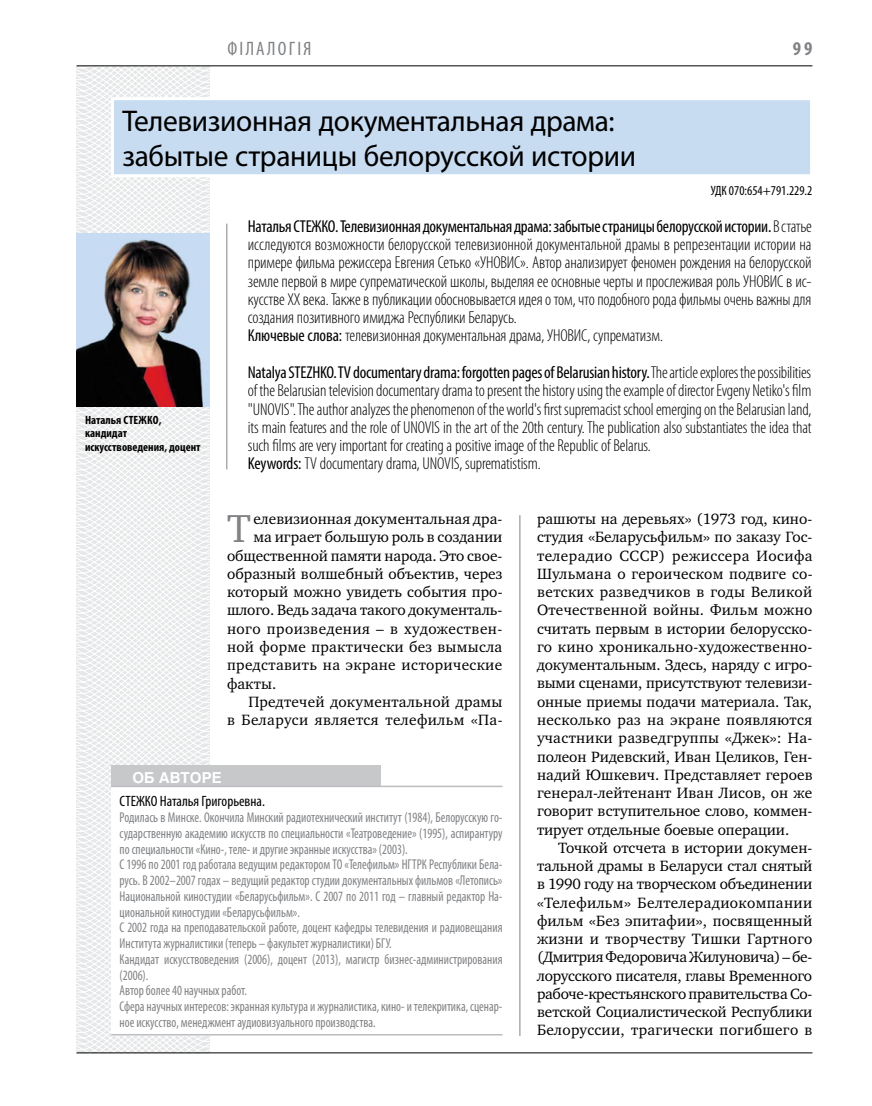
<style>
.page{position:relative;width:872px;height:1106px;background:#fff}
.page>*{position:absolute;margin:0;border:0;box-sizing:border-box;transform-origin:0 0}
.t1{font:40.05px "Charter C";color:#808285}
.t2{font:30px/34.5px "Myriad Pro";letter-spacing:-.01em;color:#000}
.t3{font:condensed 19.5px "Myriad Pro";color:#808285}
.t4{font:700 condensed 19.5px "Myriad Pro";color:#808285}
.t5{font:300 condensed 17.25px/18.3px "Myriad Pro";letter-spacing:-.01em;color:#000}
.t6{font:15.3px/18.3px "Charter C";letter-spacing:.01em;color:#000;text-align:justify}
.t7{font:condensed 15px "Myriad Pro";color:#000}
.t8{font:700 15px "Helios";color:#fff}
.t9{font:condensed 14.25px/15.8px "Myriad Pro";color:#808285;scale:.9 1}
.t10{font:condensed 13.5px "Myriad Pro";color:#000}
.t11{font:700 condensed 12px/13.5px "Myriad Pro";color:#000}
.s1{font-weight:400}
</style>
<div class="page">
<svg style="left:76px;top:65px;width:192px;height:989px"></svg>
<hr style="left:519px;top:515px;width:1px;height:521px;background:#808285">
<div style="left:112px;top:99px;width:699px;height:77px;background:#c7dbf1"></div>
<div style="left:111px;top:97px;width:702px;height:80px;border:3px solid #fff"></div>
<div style="left:111px;top:765px;width:270px;height:23px;background:#c6c8ca"></div>
<div style="left:111px;top:786px;width:391px;height:249px;background:#fff"></div>
<hr style="left:111px;top:1034px;width:391px;height:1px;background:#bcbdc0">
<hr style="left:111px;top:785px;width:391px;height:2px;background:#bcbdc0">
<hr style="left:226px;top:224px;width:1px;height:245px;background:#808285">
<img style="left:77px;top:234px;width:133px;height:172px">
<hr style="left:77px;top:65px;width:735px;height:1px;background:#000">
<hr style="left:77px;top:1052px;width:735px;height:1px;background:#000">
<p class="t3" style="left:227px;top:37px;width:30px">Філалог</p>
<p class="t3" style="left:297px;top:37px;width:15px">ія</p>
<h2 class="t2" style="left:122px;top:103px;width:515px">Телевизионная документальная драма: забытые страницы белорусской истории</h2>
<p class="t4" style="left:793px;top:37px;width:21px">99</p>
<p class="t10" style="left:710px;top:183px;width:103px">УДК 070:654+791.229.2</p>
<p class="t11" style="left:85px;top:413px;width:117px">Наталья Стежко, кандидат искусствоведения, доцент</p>
<p class="t5" style="left:248px;top:217px;width:565px"><span class="s1">Наталья СТЕЖКО. Телевизионная документальная драма: забытые страницы белорусской истории.</span> В статье исследуются возможности белорусской телевизионной документальной драмы в репрезентации истории на примере фильма режиссера Евгения Сетько «УНОВИС». Автор анализирует феномен рождения на белорусской земле первой в мире супрематической школы, выделяя ее основные черты и прослеживая роль УНОВИС в ис&shy;кусстве ХХ века. Также в публикации обосновывается идея о том, что подобного рода фильмы очень важны для создания позитивного имиджа Республики Беларусь.<br><span class="s1">Ключевые слова:</span> телевизионная документальная драма, УНОВИС, супрематизм.</p>
<p class="t5" style="left:248px;top:363px;width:565px"><span class="s1">Natalya STEZHKO. TV documentary drama: forgotten pages of Belarusian history.</span> The article explores the possibilities of the Belarusian television documentary drama to present the history using the example of director Evgeny Netiko's film "UNOVIS". The author analyzes the phenomenon of the world's first supremacist school emerging on the Belarusian land, its main features and the role of UNOVIS in the art of the 20th century. The publication also substantiates the idea that such films are very important for creating a positive image of the Republic of Belarus.<br><span class="s1">Keywords:</span> TV documentary drama, UNOVIS, suprematistism.</p>
<h1 class="t1" style="left:227px;top:506px;width:25px">Т</h1>
<p class="t6" style="left:253px;top:510px;width:250px">елевизионная документальная дра-</p>
<p class="t6" style="left:253px;top:528px;width:251px">ма играет большую роль в создании</p>
<p class="t6" style="left:227px;top:546px;width:277px">общественной памяти народа. Это свое-</p>
<p class="t6" style="left:227px;top:565px;width:277px">образный волшебный объектив, через</p>
<p class="t6" style="left:227px;top:583px;width:277px">который можно увидеть события про-</p>
<p class="t6" style="left:227px;top:601px;width:277px">шлого. Ведь задача такого документаль-</p>
<p class="t6" style="left:227px;top:619px;width:277px">ного произведения – в художествен-</p>
<p class="t6" style="left:227px;top:638px;width:277px">ной форме практически без вымысла</p>
<p class="t6" style="left:227px;top:656px;width:277px">представить на экране исторические</p>
<p class="t6" style="left:227px;top:674px;width:51px">факты.</p>
<p class="t6" style="left:248px;top:692px;width:256px">Предтечей документальной драмы</p>
<p class="t6" style="left:227px;top:711px;width:277px">в Беларуси является телефильм «Па-</p>
<p class="t8" style="left:132px;top:769px;width:91px">об авторе</p>
<p class="t7" style="left:120px;top:792px;width:147px">СТЕЖКО Наталья Григорьевна.</p>
<p class="t9" style="left:120px;top:809px;width:427px">Родилась в Минске. Окончила Минский радиотехнический институт (1984), Белорусскую го&shy;сударственную академию искусств по специальности «Театроведение» (1995), аспирантуру по специальности «Кино-, теле- и другие экранные искусства» (2003).<br>С 1996 по 2001 год работала ведущим редактором ТО «Телефильм» НГТРК Республики Бела&shy;русь. В 2002–2007 годах – ведущий редактор студии документальных фильмов «Летопись» Национальной киностудии «Беларусьфильм». С 2007 по 2011 год – главный редактор На&shy;циональной киностудии «Беларусьфильм».<br>С 2002 года на преподавательской работе, доцент кафедры телевидения и радиовещания Института журналистики (теперь – факультет журналистики) БГУ.<br>Кандидат искусствоведения (2006), доцент (2013), магистр бизнес-администрирования (2006).<br>Автор более 40 научных работ.<br>Сфера научных интересов: экранная культура и журналистика, кино- и телекритика, сценар&shy;ное искусство, менеджмент аудиовизуального производства.</p>
<p class="t6" style="left:537px;top:510px;width:277px">рашюты на деревьях» (1973 год, кино&shy;студия «Беларусьфильм» по заказу Гос&shy;телерадио СССР) режиссера Иосифа Шульмана о героическом подвиге со&shy;ветских разведчиков в годы Великой Отечественной войны. Фильм можно считать первым в истории белорусско&shy;го кино хроникально-художественно&shy;документальным. Здесь, наряду с игро&shy;выми сценами, присутствуют телевизи&shy;онные приемы подачи материала. Так, несколько раз на экране появляются участники разведгруппы «Джек»: На&shy;полеон Ридевский, Иван Целиков, Ген&shy;надий Юшкевич. Представляет героев генерал-лейтенант Иван Лисов, он же говорит вступительное слово, коммен&shy;тирует отдельные боевые операции.</p>
<p class="t6" style="left:537px;top:838px;width:277px;text-indent:21px">Точкой отсчета в истории докумен&shy;тальной драмы в Беларуси стал снятый в 1990 году на творческом объединении «Телефильм» Белтелерадиокомпании фильм «Без эпитафии», посвященный жизни и творчеству Тишки Гартного (Дмитрия Федоровича Жилуновича) – бе&shy;лорусского писателя, главы Временного рабоче-крестьянского правительства Со&shy;ветской Социалистической Республики Белоруссии, трагически погибшего в</p>
</div>
